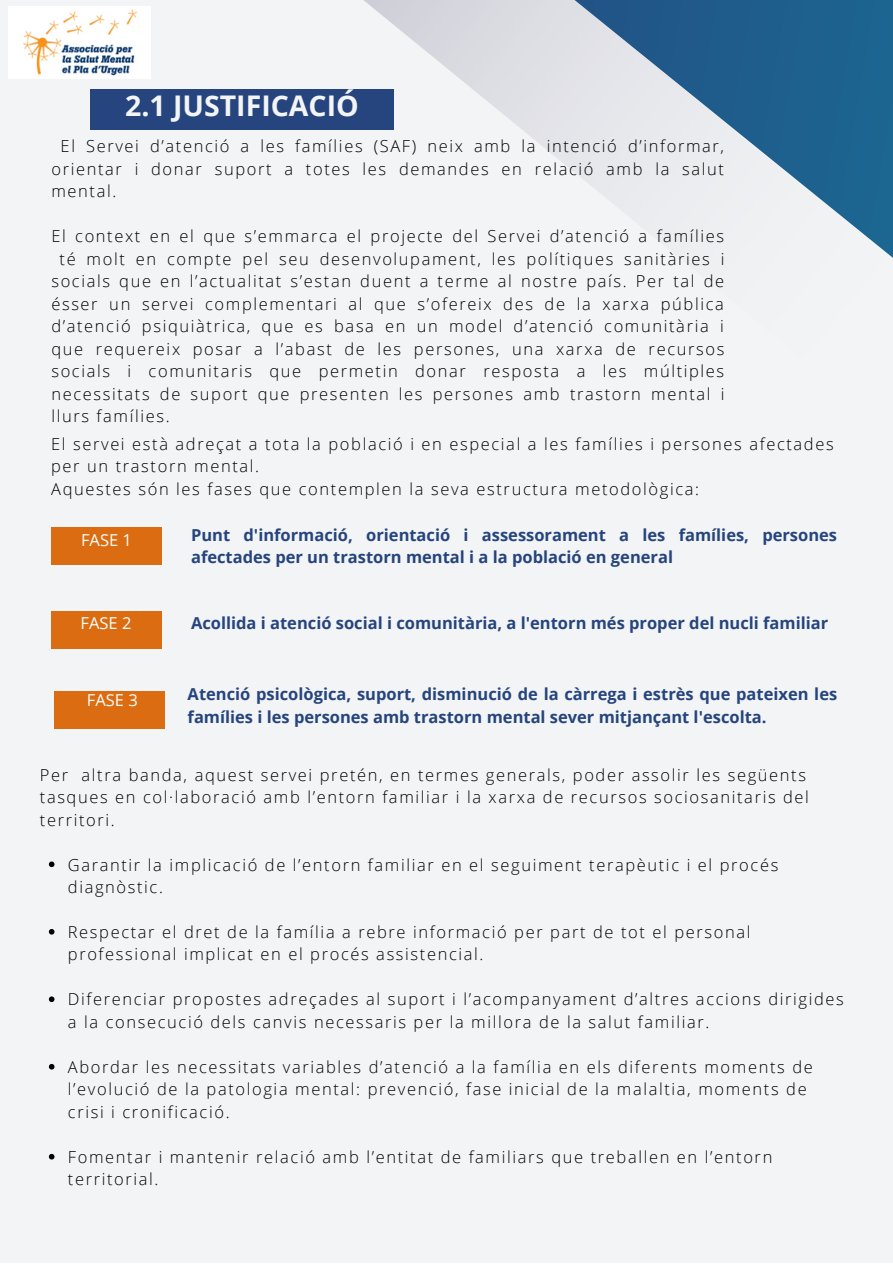
<style>
.page{position:relative;width:893px;height:1264px;background:#fff}
.page>*{position:absolute;margin:0;border:0;box-sizing:border-box;transform-origin:0 0}
.t1{font:700 28.5px "Open Sans";color:#f2f4f5}
.t2{font:300 16.5px/22.5px "Open Sans";letter-spacing:.1em;color:#000}
.t3{font:700 16.5px/22.5px "Open Sans";color:#26447d}
.t4{font:16.5px "Open Sans";color:#fff}
</style>
<div class="page">
<div style="left:0;top:0;width:892px;height:1262px;background:#f2f4f5"></div>
<div style="left:90px;top:89px;width:303px;height:40px;background:#26447d"></div>
<svg style="left:343px;top:0;width:204px;height:149px"></svg>
<svg style="left:547px;top:0;width:345px;height:257px"></svg>
<div style="left:51px;top:611px;width:110px;height:37px;background:#db6c11"></div>
<div style="left:51px;top:527px;width:110px;height:37px;background:#db6c11"></div>
<div style="left:54px;top:691px;width:110px;height:37px;background:#db6c11"></div>
<svg style="left:49px;top:861px;width:5px;height:6px"></svg>
<svg style="left:49px;top:929px;width:5px;height:5px"></svg>
<svg style="left:49px;top:996px;width:5px;height:6px"></svg>
<svg style="left:49px;top:1063px;width:5px;height:6px"></svg>
<svg style="left:49px;top:1153px;width:5px;height:6px"></svg>
<img style="left:8px;top:7px;width:142px;height:72px">
<p class="t1" style="left:125px;top:85px;width:235px">2.1 JUSTIFICACIÓ</p>
<p class="t2" style="left:51px;top:135px;width:674px;text-align:justify;text-indent:9px">El Servei d’atenció a les famílies (SAF) neix amb la intenció d’informar, orientar i donar suport a totes les demandes en relació amb la salut mental.</p>
<p class="t2" style="left:51px;top:225px;width:674px">El context en el que s’emmarca el projecte del Servei d’atenció a famílies</p>
<p class="t2" style="left:59px;top:247px;width:666px">té molt en compte pel seu desenvolupament, les polítiques sanitàries i</p>
<p class="t2" style="left:51px;top:270px;width:674px">socials que en l’actualitat s’estan duent a terme al nostre país. Per tal de</p>
<p class="t2" style="left:51px;top:292px;width:674px">ésser un servei complementari al que s’ofereix des de la xarxa pública</p>
<p class="t2" style="left:51px;top:315px;width:673px">d’atenció psiquiàtrica, que es basa en un model d’atenció comunitària i</p>
<p class="t2" style="left:51px;top:337px;width:674px">que requereix posar a l’abast de les persones, una xarxa de recursos</p>
<p class="t2" style="left:51px;top:360px;width:674px">socials i comunitaris que permetin donar resposta a les múltiples</p>
<p class="t2" style="left:51px;top:382px;width:674px">necessitats de suport que presenten les persones amb trastorn mental i</p>
<p class="t2" style="left:51px;top:404px;width:120px">llurs famílies.</p>
<p class="t2" style="left:51px;top:432px;width:784px">El servei està adreçat a tota la població i en especial a les famílies i persones afectades per un trastorn mental.</p>
<p class="t2" style="left:51px;top:477px;width:649px">Aquestes són les fases que contemplen la seva estructura metodològica:</p>
<p class="t4" style="left:81px;top:528px;width:52px">FASE 1</p>
<p class="t3" style="left:191px;top:523px;width:647px">Punt d'informació, orientació i assessorament a les famílies, persones afectades per un trastorn mental i a la població en general</p>
<p class="t4" style="left:81px;top:611px;width:52px">FASE 2</p>
<p class="t4" style="left:87px;top:688px;width:52px">FASE 3</p>
<p class="t3" style="left:191px;top:611px;width:638px">Acollida i atenció social i comunitària, a l'entorn més proper del nucli familiar</p>
<p class="t3" style="left:188px;top:682px;width:651px">Atenció psicològica, suport, disminució de la càrrega i estrès que pateixen les famílies i les persones amb trastorn mental sever mitjançant l'escolta.</p>
<p class="t2" style="left:40px;top:762px;width:770px">Per altra banda, aquest servei pretén, en termes generals, poder assolir les següents tasques en col·laboració amb l’entorn familiar i la xarxa de recursos sociosanitaris del territori.</p>
<p class="t2" style="left:68px;top:852px;width:711px">Garantir la implicació de l’entorn familiar en el seguiment terapèutic i el procés diagnòstic.</p>
<p class="t2" style="left:68px;top:920px;width:684px">Respectar el dret de la família a rebre informació per part de tot el personal professional implicat en el procés assistencial.</p>
<p class="t2" style="left:68px;top:987px;width:777px">Diferenciar propostes adreçades al suport i l’acompanyament d’altres accions dirigides a la consecució dels canvis necessaris per la millora de la salut familiar.</p>
<p class="t2" style="left:68px;top:1055px;width:746px">Abordar les necessitats variables d’atenció a la família en els diferents moments de l’evolució de la patologia mental: prevenció, fase inicial de la malaltia, moments de crisi i cronificació.</p>
<p class="t2" style="left:68px;top:1145px;width:706px">Fomentar i mantenir relació amb l’entitat de familiars que treballen en l’entorn territorial.</p>
</div>
